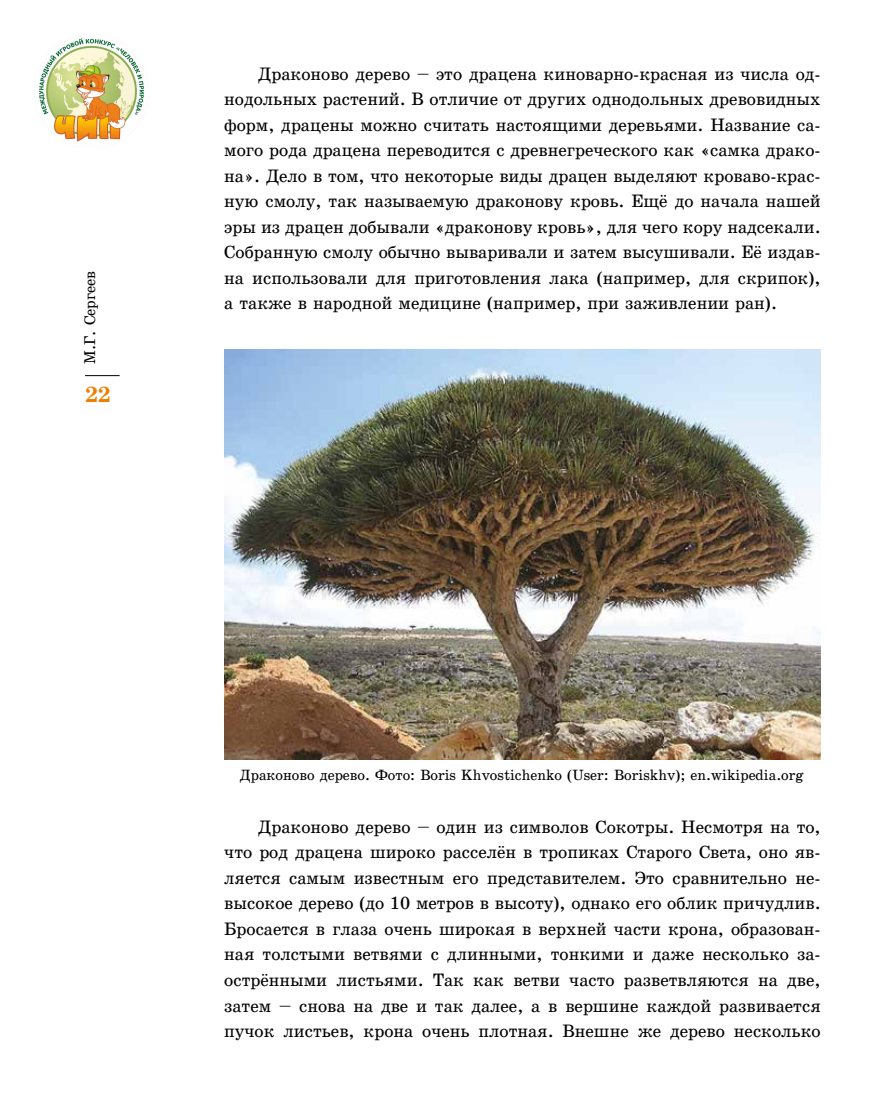
<style>
.page{position:relative;width:893px;height:1106px;background:#fff}
.page>*{position:absolute;margin:0;border:0;box-sizing:border-box;transform-origin:0 0}
.t1{font:700 21px "School";color:#ef7d00}
.t2{font:17.25px/25.5px "School Plain";color:#000;text-align:justify}
.t3{font:15px "School Plain";color:#000}
.t4{font:14.25px "School Plain";color:#000}
</style>
<div class="page">
<hr style="left:85px;top:375px;width:35px;height:1px;background:#000">
<img style="left:224px;top:349px;width:597px;height:410px">
<img style="left:34px;top:34px;width:115px;height:108px">
<p class="t3" style="left:81px;top:364px;width:94px;rotate:-90deg">М.Г. Сергеев</p>
<p class="t1" style="left:85px;top:381px;width:27px">22</p>
<p class="t2" style="left:224px;top:61px;width:598px;text-indent:34px">Драконово дерево – это драцена киноварно-красная из числа од&shy;нодольных растений. В отличие от других однодольных древовидных форм, драцены можно считать настоящими деревьями. Название са&shy;мого рода драцена переводится с древнегреческого как «самка драко&shy;на». Дело в том, что некоторые виды драцен выделяют кроваво-крас&shy;ную смолу, так называемую драконову кровь. Ещ¸ до начала нашей эры из драцен добывали «драконову кровь», для чего кору надсекали.<br>Собранную смолу обычно вываривали и затем высушивали. Е¸ издав&shy;на использовали для приготовления лака (например, для скрипок), а также в народной медицине (например, при заживлении ран).</p>
<p class="t4" style="left:240px;top:766px;width:565px">Драконово дерево. Фото: Boris Khvostichenko (User: Boriskhv); en.wikipedia.org</p>
<p class="t2" style="left:224px;top:814px;width:598px;text-indent:34px">Драконово дерево – один из символов Сокотры. Несмотря на то, что род драцена широко рассел¸н в тропиках Старого Света, оно яв&shy;ляется самым известным его представителем. Это сравнительно не&shy;высокое дерево (до 10 метров в высоту), однако его облик причудлив.<br>Бросается в глаза очень широкая в верхней части крона, образован&shy;ная толстыми ветвями с длинными, тонкими и даже несколько за&shy;остр¸нными листьями. Так как ветви часто разветвляются на две, затем – снова на две и так далее, а в вершине каждой развивается пучок листьев, крона очень плотная. Внешне же дерево несколько</p>
</div>
